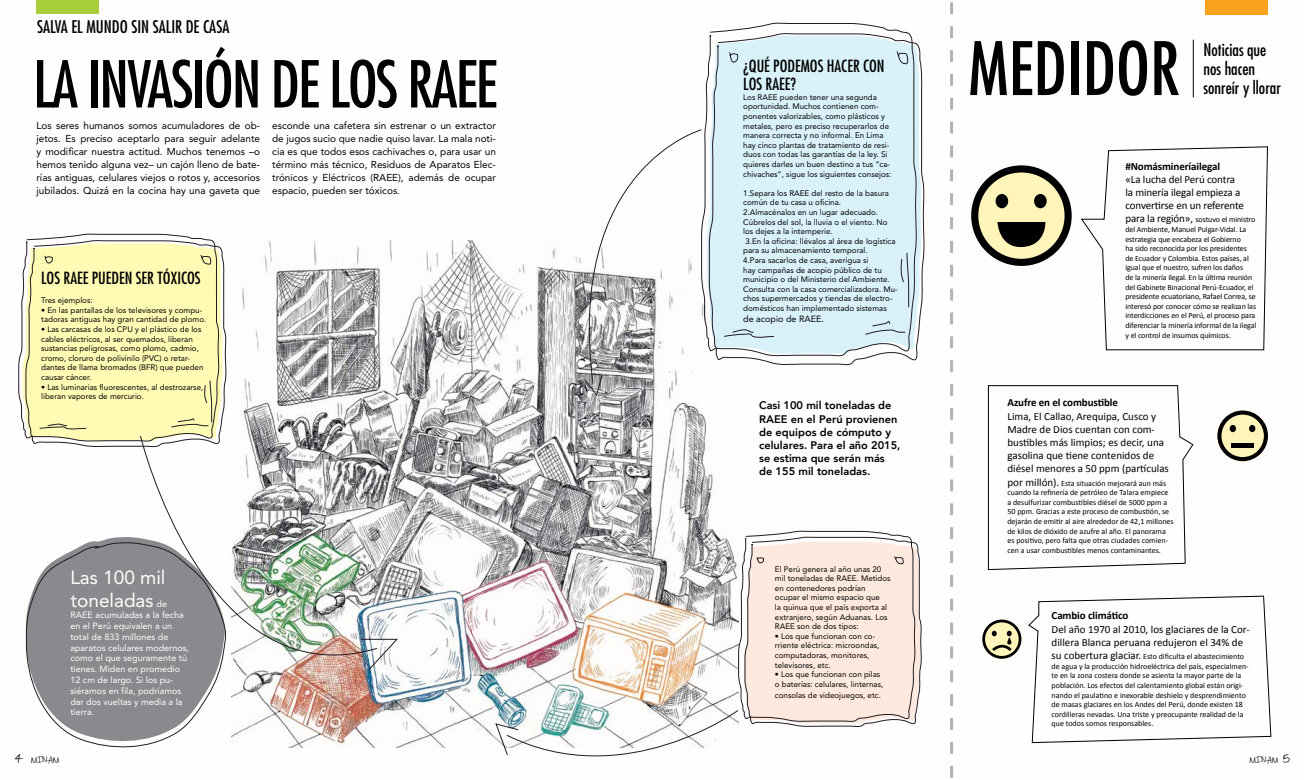
<style>
.page{position:relative;width:1304px;height:780px;background:#fff}
.page>*{position:absolute;margin:0;border:0;box-sizing:border-box;transform-origin:0 0}
.t1{font:condensed 71.5px "Futura Std";color:#000}
.t2{font:condensed 62.9px "Futura Std";letter-spacing:-.03em;color:#000}
.t3{font:19px/22.8px "Avenir LT Std";color:#fff}
.t4{font:condensed 17px/19px "Futura Std";color:#000}
.t5{font:condensed 16.3px/18.2px "Futura Std";color:#000}
.t6{font:11px/13.2px "Calibri";color:#000}
.t7{font:800 11px/13.2px "Avenir";color:#000}
.t8{font:700 11px "Calibri";letter-spacing:-.01em;color:#000}
.t9{font:10px/13px "Avenir LT Std";color:#000;text-align:justify}
.t10{font:9px/10.8px "Avenir LT Std";color:#fff}
.t11{font:9px "Avenir LT Std";color:#000}
.t12{font:8px/9.6px "Avenir LT Std";color:#000}
.t13{font:8px/9.6px "Calibri";letter-spacing:-.005em;color:#000}
.t14{font:6px "Pea Alesa";letter-spacing:-.02em;color:#000}
.s1{font-size:9px}
.s2{font-size:11px}
</style>
<div class="page">
<div style="left:36px;top:0;width:63px;height:14px;background:#a8cf3b"></div>
<svg style="left:950px;top:2px;width:3px;height:776px"></svg>
<div style="left:1205px;top:0;width:63px;height:14px;background:#faa21b"></div>
<hr style="left:1193px;top:40px;width:1px;height:57px;background:#000">
<svg style="left:1217px;top:410px;width:51px;height:51px"></svg>
<svg style="left:974px;top:169px;width:94px;height:94px;background:#ddd3a0"></svg>
<svg style="left:1081px;top:146px;width:187px;height:205px"></svg>
<div style="left:971px;top:165px;width:101px;height:101px;border:7px solid #000;border-radius:50%"></div>
<div style="left:996px;top:194px;width:12px;height:14px;background:#000;border-radius:50%"></div>
<div style="left:1034px;top:194px;width:13px;height:14px;background:#000;border-radius:50%"></div>
<svg style="left:997px;top:222px;width:49px;height:26px"></svg>
<div style="left:1217px;top:410px;width:51px;height:51px;border:4px solid #000;border-radius:50%"></div>
<div style="left:1230px;top:425px;width:6px;height:7px;background:#000;border-radius:50%"></div>
<div style="left:1249px;top:425px;width:6px;height:7px;background:#000;border-radius:50%"></div>
<div style="left:1232px;top:443px;width:22px;height:5px;background:#000"></div>
<svg style="left:982px;top:619px;width:39px;height:39px"></svg>
<div style="left:982px;top:619px;width:39px;height:39px;border:3px solid #000;border-radius:50%"></div>
<svg style="left:990px;top:630px;width:25px;height:24px"></svg>
<svg style="left:987px;top:385px;width:207px;height:185px"></svg>
<svg style="left:1028px;top:595px;width:244px;height:148px"></svg>
<img style="left:231px;top:240px;width:485px;height:507px">
<svg style="left:18px;top:233px;width:194px;height:204px"></svg>
<svg style="left:26px;top:240px;width:201px;height:207px;background:#f8f3b4"></svg>
<svg style="left:702px;top:22px;width:207px;height:346px"></svg>
<svg style="left:709px;top:33px;width:216px;height:344px;background:#d8ebf2"></svg>
<img style="left:140px;top:435px;width:237px;height:264px">
<svg style="left:360px;top:639px;width:37px;height:30px"></svg>
<svg style="left:565px;top:129px;width:137px;height:266px"></svg>
<svg style="left:496px;top:530px;width:426px;height:227px"></svg>
<svg style="left:25px;top:541px;width:202px;height:207px"></svg>
<svg style="left:26px;top:537px;width:200px;height:205px;fill:#8b898d"></svg>
<h3 class="t4" style="left:37px;top:17px;width:194px">SALVA EL MUNDO SIN SALIR DE CASA</h3>
<h2 class="t2" style="left:33px;top:46px;width:466px">LA INVASIÓN DE LOS RAEE</h2>
<p class="t9" style="left:36px;top:119px;width:225px">Los seres humanos somos acumuladores de ob&shy;jetos. Es preciso aceptarlo para seguir adelante y modificar nuestra actitud. Muchos tenemos –o hemos tenido alguna vez– un cajón lleno de bate&shy;rías antiguas, celulares viejos o rotos y, accesorios jubilados. Quizá en la cocina hay una gaveta que</p>
<p class="t9" style="left:272px;top:119px;width:225px">esconde una cafetera sin estrenar o un extractor de jugos sucio que nadie quiso lavar. La mala noti&shy;cia es que todos esos cachivaches o, para usar un término más técnico, Residuos de Aparatos Elec&shy;trónicos y Eléctricos (RAEE), además de ocupar espacio, pueden ser tóxicos.</p>
<h3 class="t5" style="left:41px;top:268px;width:161px">LOS RAEE PUEDEN SER TÓXICOS</h3>
<p class="t12" style="left:41px;top:295px;width:53px">Tres ejemplos:</p>
<p class="t12" style="left:41px;top:305px;width:167px">• En las pantallas de los televisores y compu&shy;tadoras antiguas hay gran cantidad de plomo.</p>
<p class="t12" style="left:41px;top:324px;width:164px">• Las carcasas de los CPU y el plástico de los cables eléctricos, al ser quemados, liberan sustancias peligrosas, como plomo, cadmio, cromo, cloruro de polivinilo (PVC) o retar&shy;dantes de llama bromados (BFR) que pueden causar cáncer.</p>
<p class="t12" style="left:41px;top:382px;width:164px">• Las luminarias fluorescentes, al destrozarse, liberan vapores de mercurio.</p>
<h3 class="t3" style="left:70px;top:566px;width:98px">Las 100 mil toneladas <span class="s1">de</span></h3>
<p class="t10" style="left:70px;top:609px;width:120px">RAEE acumuladas a la fecha en el Perú equivalen a un total de 833 millones de aparatos celulares modernos, como el que seguramente tú tienes. Miden en promedio<br>12 cm de largo. Si los pu&shy;siéramos en fila, podríamos dar dos vueltas y media a la tierra.</p>
<h3 class="t5" style="left:743px;top:57px;width:143px">¿QUÉ PODEMOS HACER CON<br>LOS RAEE?</h3>
<p class="t12" style="left:743px;top:92px;width:150px">Los RAEE pueden tener una segunda oportunidad. Muchos contienen com&shy;ponentes valorizables, como plásticos y metales, pero es preciso recuperarlos de manera correcta y no informal. En Lima hay cinco plantas de tratamiento de resi&shy;duos con todas las garantías de la ley. Si quieres darles un buen destino a tus “ca&shy;chivaches”, sigue los siguientes consejos:</p>
<p class="t12" style="left:743px;top:188px;width:156px">1.Separa los RAEE del resto de la basura común de tu casa u oficina.<br>2.Almacénalos en un lugar adecuado.<br>Cúbrelos del sol, la lluvia o el viento. No los dejes a la intemperie.<br>3.En la oficina: llévalos al área de logística para su almacenamiento temporal.<br>4.Para sacarlos de casa, averigua si<br>hay campañas de acopio público de tu municipio o del Ministerio del Ambiente.<br>Consulta con la casa comercializadora. Mu&shy;chos supermercados y tiendas de electro&shy;domésticos han implementado sistemas</p>
<p class="t11" style="left:743px;top:313px;width:82px">de acopio de RAEE.</p>
<h3 class="t7" style="left:759px;top:398px;width:143px">Casi 100 mil toneladas de<br>RAEE en el Perú provienen de equipos de cómputo y celulares. Para el año 2015, se estima que serán más de 155 mil toneladas.</h3>
<p class="t12" style="left:775px;top:564px;width:117px">El Perú genera al año unas 20 mil toneladas de RAEE. Metidos en contenedores podrían ocupar el mismo espacio que<br>la quinua que el país exporta al extranjero, según Aduanas. Los<br>RAEE son de dos tipos:</p>
<p class="t12" style="left:775px;top:631px;width:106px">• Los que funcionan con co&shy;rriente eléctrica: microondas, computadoras, monitores, televisores, etc.</p>
<p class="t12" style="left:775px;top:669px;width:110px">• Los que funcionan con pilas o baterías: celulares, linternas,</p>
<p class="t12" style="left:775px;top:690px;width:107px">consolas de videojuegos, etc.</p>
<h1 class="t1" style="left:968px;top:26px;width:213px">MEDIDOR</h1>
<h3 class="t4" style="left:1203px;top:40px;width:64px">Noticias que nos hacen</h3>
<h3 class="t4" style="left:1203px;top:78px;width:79px">sonreír y llorar</h3>
<h3 class="t8" style="left:1125px;top:159px;width:96px">#Nomásmineríailegal</h3>
<h3 class="t6" style="left:1125px;top:172px;width:120px">«La lucha del Perú contra la minería ilegal empieza a convertirse en un referente</h3>
<p class="t13" style="left:1125px;top:215px;width:132px"><span class="s2">para la región»,</span> sostuvo el ministro del Ambiente, Manuel Pulgar-Vidal. La estrategia que encabeza el Gobierno<br>ha sido reconocida por los presidentes de Ecuador y Colombia. Estos países, al igual que el nuestro, sufren los daños<br>de la minería ilegal. En la última reunión del Gabinete Binacional Perú-Ecuador, el presidente ecuatoriano, Rafael Correa, se interesó por conocer cómo se realizan las interdicciones en el Perú, el proceso para diferenciar la minería informal de la ilegal y el control de insumos químicos.</p>
<h3 class="t8" style="left:1007px;top:395px;width:112px">Azufre en el combustible</h3>
<h3 class="t6" style="left:1007px;top:409px;width:163px">Lima, El Callao, Arequipa, Cusco y Madre de Dios cuentan con com&shy;bustibles más limpios; es decir, una gasolina que tiene contenidos de diésel menores a 50 ppm (partículas</h3>
<p class="t13" style="left:1007px;top:478px;width:168px"><span class="s2">por millón).</span> Esta situación mejorará aun más cuando la refinería de petróleo de Talara empiece a desulfurizar combustibles diésel de 5000 ppm a 50 ppm. Gracias a este proceso de combustión, se dejarán de emitir al aire alrededor de 42,1 millones de kilos de dióxido de azufre al año. El panorama es positivo, pero falta que otras ciudades comien&shy;cen a usar combustibles menos contaminantes.</p>
<h3 class="t8" style="left:1052px;top:608px;width:78px">Cambio climático</h3>
<h3 class="t6" style="left:1052px;top:622px;width:200px">Del año 1970 al 2010, los glaciares de la Cor&shy;dillera Blanca peruana redujeron el 34% de</h3>
<p class="t13" style="left:1052px;top:651px;width:199px"><span class="s2">su cobertura glaciar.</span> Esto dificulta el abastecimiento de agua y la producción hidroeléctrica del país, especialmen&shy;te en la zona costera donde se asienta la mayor parte de la población. Los efectos del calentamiento global están origi&shy;nando el paulatino e inexorable deshielo y desprendimiento de masas glaciares en los Andes del Perú, donde existen 18 cordilleras nevadas. Una triste y preocupante realidad de la que todos somos responsables.</p>
<p class="t14" style="left:15px;top:755px;width:45px"><span class="s1">4</span> MINAM</p>
<p class="t14" style="left:1250px;top:755px;width:41px">MINAM <span class="s1">5</span></p>
</div>
